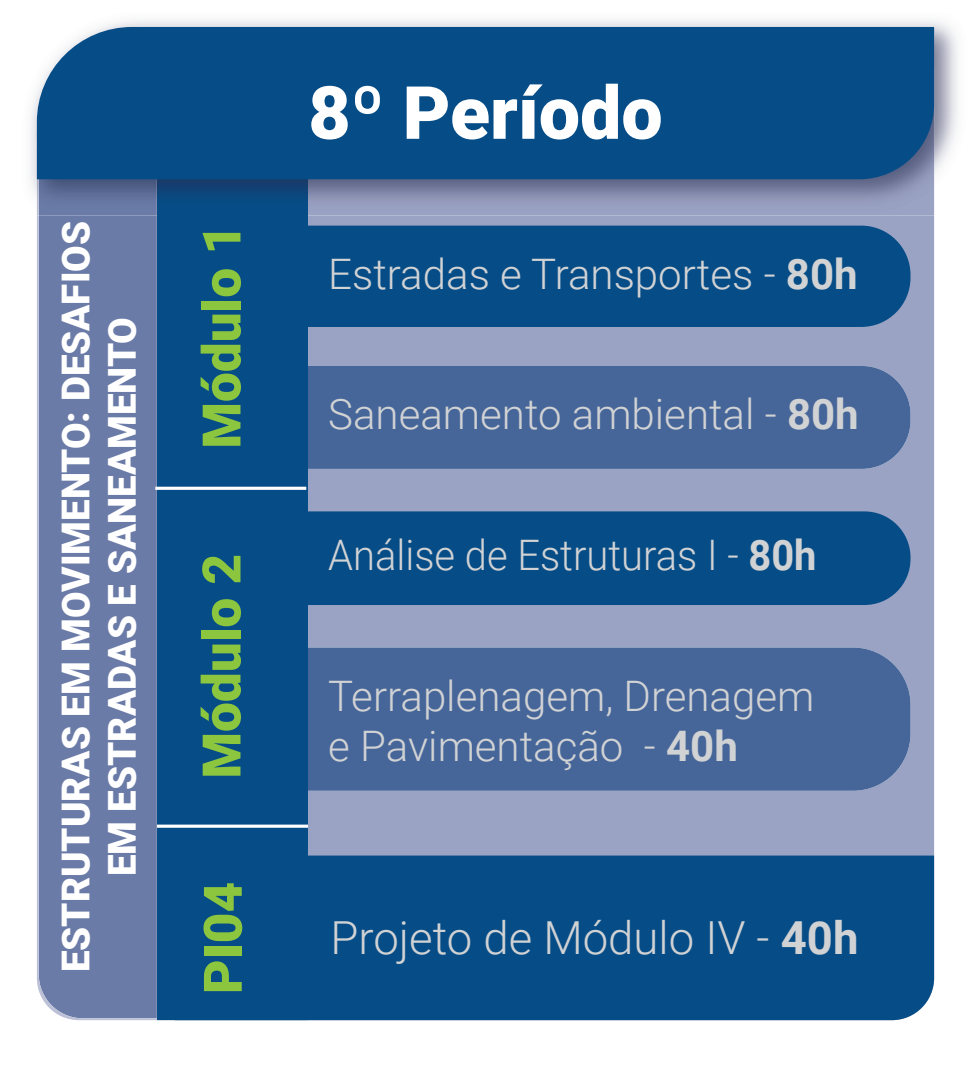
<style>
.page{position:relative;width:971px;height:1085px;background:#fff}
.page>*{position:absolute;margin:0;border:0;box-sizing:border-box;transform-origin:0 0}
.t1{font:900 73.5px "Roboto";color:#fff}
.t2{font:900 53.2px "Roboto";color:#8bc63e}
.t3{font:300 45.5px "Roboto";color:#d1d2d4}
.t4{font:300 42px/50.4px "Roboto";color:#d1d2d4}
.t5{font:300 42px "Roboto";color:#d1d2d4;scale:.95 1}
.t6{font:900 38.5px/46.2px "Roboto";color:#fff;text-align:center}
.s1{font-weight:700}
</style>
<div class="page">
<div style="left:308px;top:215px;width:626px;height:640px;background:#9aa3c4"></div>
<svg style="left:37px;top:215px;width:120px;height:804px;background:#7180aa"></svg>
<div style="left:157px;top:215px;width:151px;height:804px;background:#064d87"></div>
<div style="left:191px;top:225px;width:719px;height:102px;background:#064d87;border-radius:49px"></div>
<img style="left:30px;top:20px;width:928px;height:195px">
<img style="left:308px;top:179px;width:626px;height:36px">
<img style="left:161px;top:179px;width:147px;height:36px">
<img style="left:35px;top:138px;width:2px;height:77px">
<img style="left:37px;top:179px;width:124px;height:36px">
<div style="left:37px;top:27px;width:897px;height:152px;background:#064d87"></div>
<div style="left:191px;top:511px;width:719px;height:93px;background:#064d87;border-radius:46px"></div>
<div style="left:308px;top:366px;width:602px;height:102px;background:#466699"></div>
<div style="left:191px;top:366px;width:117px;height:102px;background:#064d87"></div>
<div style="left:308px;top:647px;width:602px;height:143px;background:#466699"></div>
<div style="left:191px;top:647px;width:117px;height:143px;background:#064d87"></div>
<div style="left:175px;top:855px;width:759px;height:164px;background:#064d87"></div>
<hr style="left:157px;top:824px;width:151px;height:3px;background:#fff">
<hr style="left:155px;top:486px;width:151px;height:3px;background:#fff">
<p class="t6" style="left:51px;top:972px;width:752px;rotate:-90deg">ESTRUTURAS EM MOVIMENTO: DESAFIOS<br>EM ESTRADAS E SANEAMENTO</p>
<p class="t2" style="left:184px;top:448px;width:226px;rotate:-90deg">Módulo 1</p>
<p class="t2" style="left:184px;top:778px;width:226px;rotate:-90deg">Módulo 2</p>
<p class="t2" style="left:185px;top:993px;width:114px;rotate:-90deg">PI04</p>
<h1 class="t1" style="left:308px;top:61px;width:356px">8º Período</h1>
<p class="t4" style="left:328px;top:247px;width:531px">Estradas e Transportes - <span class="s1">80h</span></p>
<p class="t4" style="left:328px;top:387px;width:532px">Saneamento ambiental - <span class="s1">80h</span></p>
<p class="t5" style="left:328px;top:525px;width:515px">Análise de Estruturas I - <span class="s1">80h</span></p>
<p class="t4" style="left:328px;top:668px;width:487px">Terraplenagem, Drenagem e Pavimentação - <span class="s1">40h</span></p>
<p class="t3" style="left:330px;top:905px;width:529px">Projeto de Módulo IV - <span class="s1">40h</span></p>
</div>
